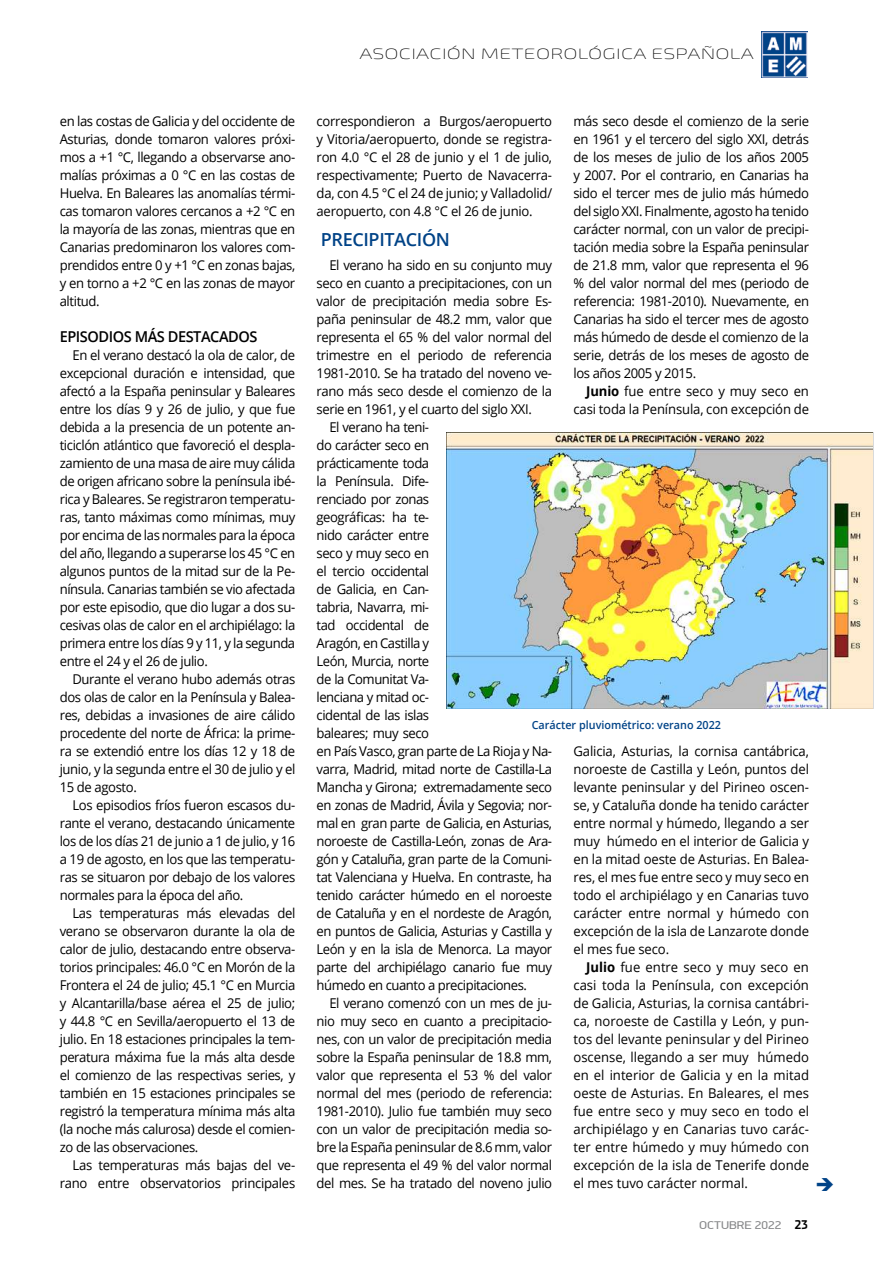
<style>
.page{position:relative;width:893px;height:1263px;background:#fff}
.page>*{position:absolute;margin:0;border:0;box-sizing:border-box;transform-origin:0 0}
.t1{font:600 18px "Open Sans";color:#004387}
.t2{font:200 expanded 15px "Exo 2";color:#000;scale:1.12 1}
.t3{font:600 15px "Open Sans";color:#000}
.t4{font:13.5px/18px "Open Sans";letter-spacing:-.03em;color:#000;text-align:justify}
.t5{font:13.5px/18px "Open Sans";letter-spacing:-.01em;color:#000;text-align:right}
.t6{font:600 11.25px "Open Sans";color:#004387;scale:.96 1}
.t7{font:11.25px "PF Din Display Pro";color:#87888a;scale:1.17 1}
.s1{font-weight:700}
.s2{font-family:"Stainless Cond";font-weight:700;font-size:12px;color:#000}
</style>
<div class="page">
<img style="left:761px;top:32px;width:47px;height:46px">
<img style="left:446px;top:432px;width:426px;height:277px">
<p class="t2" style="left:359px;top:46px;width:12px">ASOCIACIÓN</p>
<p class="t2" style="left:481px;top:46px;width:29px">METEO</p>
<p class="t2" style="left:550px;top:46px;width:24px">ROLÓGICA</p>
<p class="t2" style="left:651px;top:46px;width:13px">ESPAÑOLA</p>
<p class="t4" style="left:60px;top:112px;width:237px">en las costas de Galicia y del occidente de Asturias, donde tomaron valores próxi&shy;mos a +1 °C, llegando a observarse ano&shy;malías próximas a 0 °C en las costas de Huelva. En Baleares las anomalías térmi&shy;cas tomaron valores cercanos a +2 °C en la mayoría de las zonas, mientras que en Canarias predominaron los valores com&shy;prendidos entre 0 y +1 °C en zonas bajas, y en torno a +2 °C en las zonas de mayor altitud.</p>
<p class="t3" style="left:60px;top:326px;width:17px">EPISODIOS</p>
<p class="t3" style="left:135px;top:326px;width:11px">MÁS</p>
<p class="t3" style="left:168px;top:326px;width:10px">DESTACADOS</p>
<p class="t4" style="left:60px;top:346px;width:237px;text-indent:13px">En el verano destacó la ola de calor, de excepcional duración e intensidad, que afectó a la España peninsular y Baleares entre los días 9 y 26 de julio, y que fue debida a la presencia de un potente an&shy;ticiclón atlántico que favoreció el despla&shy;zamiento de una masa de aire muy cálida de origen africano sobre la península ibé&shy;rica y Baleares. Se registraron temperatu&shy;ras, tanto máximas como mínimas, muy por encima de las normales para la época del año, llegando a superarse los 45 °C en algunos puntos de la mitad sur de la Pe&shy;nínsula. Canarias también se vio afectada por este episodio, que dio lugar a dos su&shy;cesivas olas de calor en el archipiélago: la primera entre los días 9 y 11, y la segunda entre el 24 y el 26 de julio.</p>
<p class="t4" style="left:60px;top:670px;width:237px;text-indent:13px">Durante el verano hubo además otras dos olas de calor en la Península y Balea&shy;res, debidas a invasiones de aire cálido procedente del norte de África: la prime&shy;ra se extendió entre los días 12 y 18 de junio, y la segunda entre el 30 de julio y el 15 de agosto.</p>
<p class="t4" style="left:60px;top:796px;width:237px;text-indent:13px">Los episodios fríos fueron escasos du&shy;rante el verano, destacando únicamente los de los días 21 de junio a 1 de julio, y 16 a 19 de agosto, en los que las temperatu&shy;ras se situaron por debajo de los valores normales para la época del año.</p>
<p class="t4" style="left:60px;top:904px;width:237px;text-indent:13px">Las temperaturas más elevadas del verano se observaron durante la ola de calor de julio, destacando entre observa&shy;torios principales: 46.0 °C en Morón de la Frontera el 24 de julio; 45.1 °C en Murcia y Alcantarilla/base aérea el 25 de julio; y 44.8 °C en Sevilla/aeropuerto el 13 de julio. En 18 estaciones principales la tem&shy;peratura máxima fue la más alta desde el comienzo de las respectivas series, y también en 15 estaciones principales se registró la temperatura mínima más alta (la noche más calurosa) desde el comien&shy;zo de las observaciones.</p>
<p class="t4" style="left:60px;top:1156px;width:237px;text-align:right">Las temperaturas más bajas del ve&shy;rano entre observatorios principales</p>
<p class="t4" style="left:573px;top:112px;width:237px">más seco desde el comienzo de la serie en 1961 y el tercero del siglo XXI, detrás de los meses de julio de los años 2005 y 2007. Por el contrario, en Canarias ha sido el tercer mes de julio más húmedo del siglo XXI . Finalmente, agosto ha tenido carácter normal, con un valor de precipi&shy;tación media sobre la España peninsular de 21.8 mm, valor que representa el 96 % del valor normal del mes (periodo de referencia: 1981-2010). N uevamente, en Canarias ha sido el tercer mes de agosto más húmedo de desde el comienzo de la serie, detrás de los meses de agosto de los años 2005 y 2015.</p>
<p class="t5" style="left:573px;top:381px;width:237px"><span class="s1">Junio</span> fue entre seco y muy seco en casi toda la Península, con excepción de</p>
<p class="t4" style="left:317px;top:112px;width:237px">correspondieron a Burgos/aeropuerto y Vitoria/aeropuerto, donde se registra&shy;ron 4.0 °C el 28 de junio y el 1 de julio, respectivamente; Puerto de N avacerra&shy;da, con 4.5 °C el 24 de junio; y Valladolid/ aeropuerto, con 4.8 °C el 26 de junio.</p>
<h1 class="t1" style="left:321px;top:227px;width:11px">PRECIPITACIÓN</h1>
<p class="t4" style="left:329px;top:256px;width:224px">El verano ha sido en su conjunto muy</p>
<p class="t4" style="left:317px;top:274px;width:237px">seco en cuanto a precipitaciones, con un</p>
<p class="t4" style="left:317px;top:292px;width:237px">valor de precipitación media sobre Es-</p>
<p class="t4" style="left:317px;top:310px;width:237px">paña peninsular de 48.2 mm, valor que</p>
<p class="t4" style="left:317px;top:328px;width:237px">representa el 65 % del valor normal del</p>
<p class="t4" style="left:317px;top:346px;width:237px">trimestre en el periodo de referencia</p>
<p class="t4" style="left:317px;top:364px;width:237px">1981-2010. Se ha tratado del noveno ve-</p>
<p class="t4" style="left:317px;top:382px;width:237px">rano más seco desde el comienzo de la</p>
<p class="t4" style="left:317px;top:400px;width:217px">serie en 1961, y el cuarto del siglo XXI .</p>
<p class="t4" style="left:329px;top:418px;width:101px">El verano ha teni-</p>
<p class="t4" style="left:317px;top:436px;width:114px">do carácter seco en</p>
<p class="t4" style="left:317px;top:454px;width:114px">prácticamente toda</p>
<p class="t4" style="left:317px;top:472px;width:114px">la Península. Dife-</p>
<p class="t4" style="left:317px;top:490px;width:114px">renciado por zonas</p>
<p class="t4" style="left:317px;top:508px;width:114px">geográficas: ha te-</p>
<p class="t4" style="left:317px;top:526px;width:114px">nido carácter entre</p>
<p class="t4" style="left:317px;top:544px;width:114px">seco y muy seco en</p>
<p class="t4" style="left:317px;top:562px;width:114px">el tercio occidental</p>
<p class="t4" style="left:317px;top:580px;width:114px">de Galicia, en Can-</p>
<p class="t4" style="left:317px;top:598px;width:114px">tabria, N avarra, mi-</p>
<p class="t4" style="left:317px;top:616px;width:114px">tad occidental de</p>
<p class="t4" style="left:317px;top:634px;width:114px">Aragón, en Castilla y</p>
<p class="t4" style="left:317px;top:652px;width:114px">León, Murcia, norte</p>
<p class="t4" style="left:317px;top:670px;width:114px">de la Comunitat Va-</p>
<p class="t4" style="left:317px;top:688px;width:114px">lenciana y mitad oc-</p>
<p class="t4" style="left:317px;top:706px;width:114px">cidental de las islas</p>
<p class="t4" style="left:317px;top:724px;width:114px">baleares; muy seco</p>
<p class="t4" style="left:317px;top:742px;width:237px">en País Vasco, gran parte de La Rioja y N a-</p>
<p class="t4" style="left:317px;top:760px;width:237px">varra, Madrid, mitad norte de Castilla-La</p>
<p class="t4" style="left:317px;top:778px;width:237px">Mancha y Girona; extremadamente seco</p>
<p class="t4" style="left:317px;top:796px;width:237px">en zonas de Madrid, Ávila y Segovia; nor-</p>
<p class="t4" style="left:317px;top:814px;width:237px">mal en gran parte de Galicia, en Asturias,</p>
<p class="t4" style="left:317px;top:832px;width:237px">noroeste de Castilla-León, zonas de Ara-</p>
<p class="t4" style="left:317px;top:850px;width:237px">gón y Cataluña, gran parte de la Comuni-</p>
<p class="t4" style="left:317px;top:868px;width:237px">tat Valenciana y Huelva. En contraste, ha</p>
<p class="t4" style="left:317px;top:886px;width:237px">tenido carácter húmedo en el noroeste</p>
<p class="t4" style="left:317px;top:904px;width:237px">de Cataluña y en el nordeste de Aragón,</p>
<p class="t4" style="left:317px;top:922px;width:237px">en puntos de Galicia, Asturias y Castilla y</p>
<p class="t4" style="left:317px;top:940px;width:237px">León y en la isla de Menorca. La mayor</p>
<p class="t4" style="left:317px;top:958px;width:237px">parte del archipiélago canario fue muy</p>
<p class="t4" style="left:317px;top:976px;width:212px">húmedo en cuanto a precipitaciones.</p>
<p class="t4" style="left:329px;top:994px;width:224px">El verano comenzó con un mes de ju-</p>
<p class="t4" style="left:317px;top:1012px;width:237px">nio muy seco en cuanto a precipitacio-</p>
<p class="t4" style="left:317px;top:1030px;width:237px">nes, con un valor de precipitación media</p>
<p class="t4" style="left:317px;top:1048px;width:237px">sobre la España peninsular de 18.8 mm,</p>
<p class="t4" style="left:317px;top:1066px;width:237px">valor que representa el 53 % del valor</p>
<p class="t4" style="left:317px;top:1084px;width:237px">normal del mes (periodo de referencia:</p>
<p class="t4" style="left:317px;top:1102px;width:237px">1981-2010). Julio fue también muy seco</p>
<p class="t4" style="left:317px;top:1120px;width:237px">con un valor de precipitación media so-</p>
<p class="t4" style="left:317px;top:1138px;width:237px">bre la España peninsular de 8.6 mm, valor</p>
<p class="t4" style="left:317px;top:1156px;width:237px">que representa el 49 % del valor normal</p>
<p class="t4" style="left:317px;top:1174px;width:237px">del mes. Se ha tratado del noveno julio</p>
<p class="t6" style="left:532px;top:717px;width:199px">CARÁCTER PLUVIOMÉTRICO: VERANO 2022</p>
<p class="t4" style="left:573px;top:741px;width:237px">Galicia, Asturias, la cornisa cantábrica, noroeste de Castilla y León, puntos del levante peninsular y del Pirineo oscen&shy;se, y Cataluña donde ha tenido carácter entre normal y húmedo, llegando a ser muy húmedo en el interior de Galicia y en la mitad oeste de Asturias. En Balea&shy;res, el mes fue entre seco y muy seco en todo el archipiélago y en Canarias tuvo carácter entre normal y húmedo con excepción de la isla de Lanzarote donde el mes fue seco.</p>
<p class="t4" style="left:573px;top:957px;width:237px;text-indent:13px"><span class="s1">Julio</span> fue entre seco y muy seco en casi toda la Península, con excepción de Galicia, Asturias, la cornisa cantábri&shy;ca, noroeste de Castilla y León, y pun&shy;tos del levante peninsular y del Pirineo oscense, llegando a ser muy húmedo en el interior de Galicia y en la mitad oeste de Asturias. E n Baleares, el mes fue entre seco y muy seco en todo el archipiélago y en Canarias tuvo carác&shy;ter entre húmedo y muy húmedo con excepción de la isla de Tenerife donde el mes tuvo carácter normal.</p>
<p class="t7" style="left:699px;top:1218px;width:94px">OCTUBRE 2022 <span class="s2">23</span></p>
</div>
